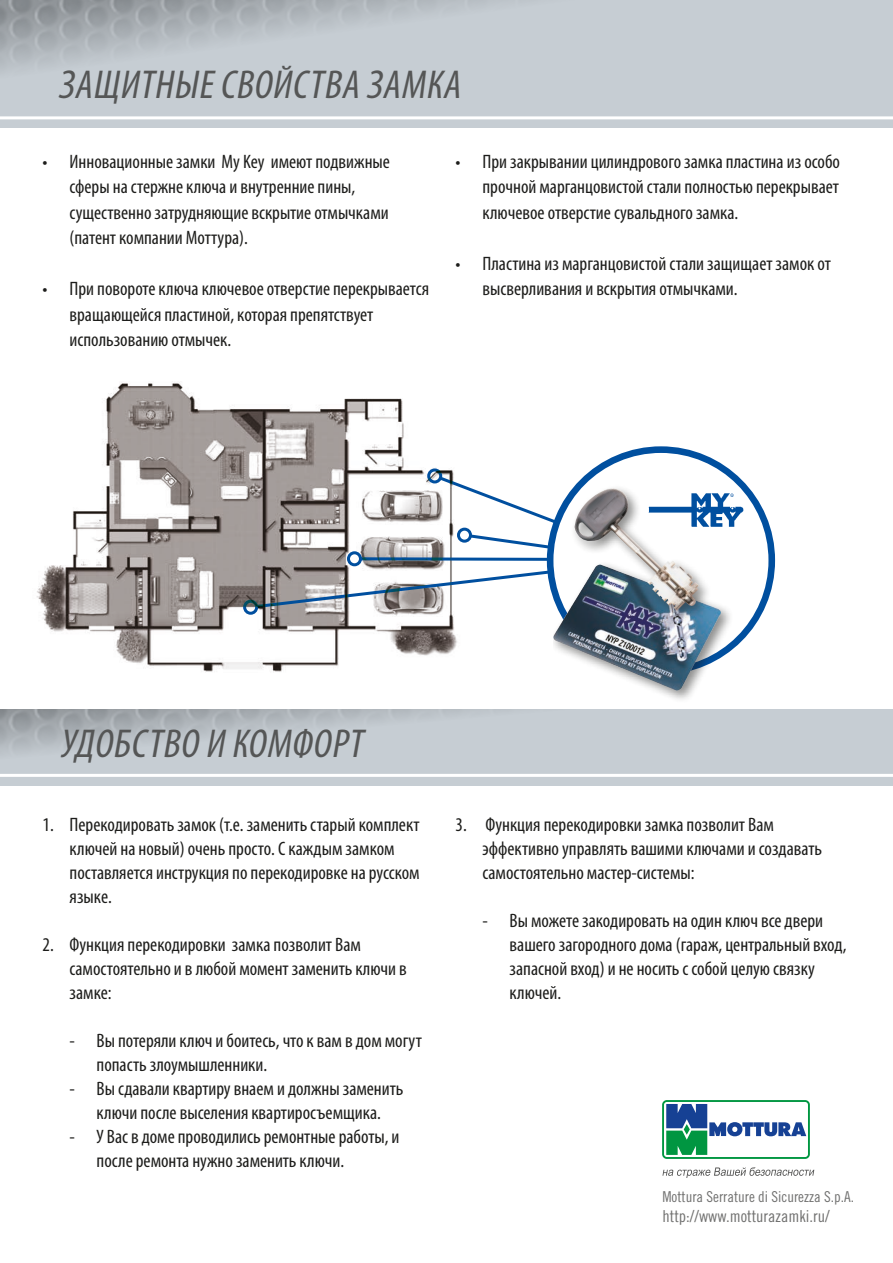
<style>
.page{position:relative;width:893px;height:1263px;background:#fff}
.page>*{position:absolute;margin:0;border:0;box-sizing:border-box;transform-origin:0 0}
.t1{font:italic condensed 40.5px "Myriad Pro";letter-spacing:.065em;color:#555656}
.t2{font:condensed 19.5px/24px "Myriad Pro";color:#1d1d1b}
.t3{font:16.5px "Trade Gothic Cond Eighteen";color:#70706f}
.t4{font:15px "Trade Gothic Cond Eighteen";color:#70706f}
</style>
<div class="page">
<svg style="left:473px;top:474px;width:118px;height:123px"></svg>
<div style="left:550px;top:450px;width:222px;height:221px;background:#fff;border-radius:50%"></div>
<div style="left:547px;top:446px;width:228px;height:228px;border:7px solid #004f9f;border-radius:50%"></div>
<div style="left:553px;top:560px;width:181px;height:143px;background:#1d1d1b;opacity:.5"></div>
<img style="left:711px;top:486px;width:37px;height:41px">
<div style="left:570px;top:484px;width:141px;height:139px;background:#1d1d1b;opacity:.5"></div>
<img style="left:574px;top:488px;width:125px;height:123px">
<img style="left:36px;top:382px;width:429px;height:290px">
<svg style="left:662px;top:1100px;width:148px;height:59px"></svg>
<svg style="left:662px;top:1167px;width:152px;height:11px"></svg>
<h1 class="t1" style="left:58px;top:60px;width:412px">Защитныесвойства зам ка</h1>
<p class="t2" style="left:70px;top:148px;width:322px;line-height:25.5px;text-indent:-27px">• Инновационные замки My Key имеют подвижные сферы на стержне ключа и внутренние пины, существенно затрудняющие вскрытие отмычками (патент компании Моттура).</p>
<p class="t2" style="left:70px;top:276px;width:361px;line-height:25.5px;text-indent:-27px">• При повороте ключа ключевое отверстие перекрывается вращающейся пластиной, которая препятствует использованию отмычек.</p>
<p class="t2" style="left:482px;top:148px;width:359px;line-height:25.5px;text-align:justify;text-indent:-27px">• При закрывании цилиндрового замка пластина из особо прочной марганцовистой стали полностью перекрывает ключевое отверстие сувальдного замка.</p>
<p class="t2" style="left:482px;top:250px;width:350px;line-height:25.5px;text-indent:-27px">• Пластина из марганцовистой стали защищает замок от высверливания и вскрытия отмычками.</p>
<h1 class="t1" style="left:60px;top:719px;width:312px">Удобство и комфорт</h1>
<p class="t2" style="left:70px;top:812px;width:352px;text-indent:-27px">1. Перекодировать замок (т.е. заменить старый комплект ключей на новый) очень просто. С каждым замком поставляется инструкция по перекодировке на русском языке.</p>
<p class="t2" style="left:70px;top:932px;width:339px;text-indent:-27px">2. Функция перекодировки замка позволит Вам самостоятельно и в любой момент заменить ключи в замке:</p>
<p class="t2" style="left:97px;top:1028px;width:327px;text-indent:-27px">- Вы потеряли ключ и боитесь, что к вам в дом могут попасть злоумышленники.</p>
<p class="t2" style="left:70px;top:1076px;width:335px;text-align:center">- Вы сдавали квартиру внаем и должны заменить ключи после выселения квартиросъемщика.</p>
<p class="t2" style="left:97px;top:1124px;width:304px;text-indent:-27px">- У Вас в доме проводились ремонтные работы, и после ремонта нужно заменить ключи.</p>
<p class="t2" style="left:482px;top:812px;width:341px;text-indent:-27px">3. Функция перекодировки замка позволит Вам эффективно управлять вашими ключами и создавать самостоятельно мастер-системы:</p>
<p class="t2" style="left:510px;top:908px;width:338px;text-indent:-27px">- Вы можете закодировать на один ключ все двери вашего загородного дома (гараж, центральный вход, запасной вход) и не носить с собой целую связку ключей.</p>
<p class="t4" style="left:662px;top:1188px;width:193px">Mottura Serrature di Sicurezza S.p.A.</p>
<p class="t3" style="left:662px;top:1207px;width:169px">http://www.motturazamki.ru/</p>
</div>
